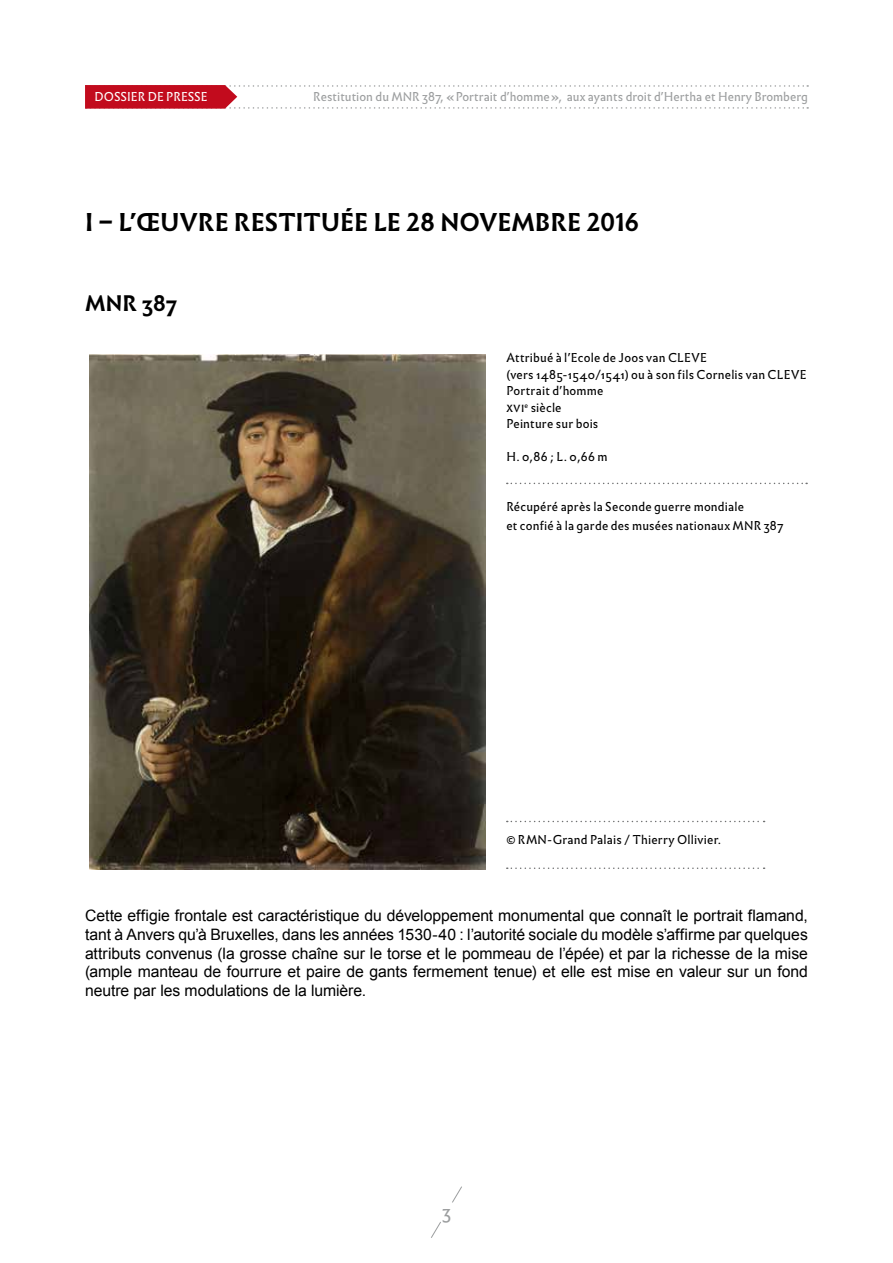
<style>
.page{position:relative;width:893px;height:1263px;background:#fff}
.page>*{position:absolute;margin:0;border:0;box-sizing:border-box;transform-origin:0 0}
.t1{font:700 24px "Infini";letter-spacing:.005em;color:#000}
.t2{font:700 21px "Infini";color:#000}
.t3{font:18px "Infini";color:#9c9e9f}
.t4{font:15.75px/18.8px "Arial";letter-spacing:-.005em;color:#000;text-align:justify}
.t5{font:12px/16.5px "Infini";letter-spacing:.015em;color:#000}
.t6{font:12px "Infini";color:#9c9e9f}
.t7{font:12px "Infini";color:#fff}
</style>
<div class="page">
<svg style="left:431px;top:1186px;width:31px;height:52px"></svg>
<div style="left:435px;top:1201px;width:23px;height:22px;background:#fff;border-radius:50%"></div>
<svg style="left:85px;top:85px;width:723px;height:24px"></svg>
<img style="left:89px;top:354px;width:396px;height:515px">
<svg style="left:507px;top:821px;width:258px;height:1px"></svg>
<svg style="left:507px;top:867px;width:258px;height:2px"></svg>
<svg style="left:507px;top:483px;width:300px;height:1px"></svg>
<p class="t7" style="left:95px;top:87px;width:115px">DOSSIER DE PRESSE</p>
<p class="t6" style="left:313px;top:88px;width:496px">Restitution du MNR 387, « Portrait d’homme », aux ayants droit d’Hertha et Henry Bromberg</p>
<h1 class="t1" style="left:85px;top:204px;width:556px">I – L’ŒUVRE RESTITUÉE LE 28 NOVEMBRE 2016</h1>
<h2 class="t2" style="left:85px;top:286px;width:93px">MNR 387</h2>
<p class="t5" style="left:506px;top:349px;width:302px">Attribué à l’Ecole de Joos van CLEVE<br>(vers 1485-1540/1541) ou à son fils Cornelis van CLEVE<br>Portrait d’homme<br>xvi<sup>e</sup> siècle<br>Peinture sur bois</p>
<p class="t5" style="left:506px;top:448px;width:103px">H. 0,86 ; L. 0,66 m</p>
<p class="t5" style="left:506px;top:496px;width:279px;line-height:18.8px">Récupéré après la Seconde guerre mondiale<br>et confié à la garde des musées nationaux MNR 387</p>
<p class="t5" style="left:506px;top:831px;width:216px">© RMN-Grand Palais / Thierry Ollivier.</p>
<p class="t4" style="left:85px;top:906px;width:724px">Cette effigie frontale est caractéristique du développement monumental que connaît le portrait flamand, tant à Anvers qu’à Bruxelles, dans les années 1530-40 : l’autorité sociale du modèle s’affirme par quelques attributs convenus (la grosse chaîne sur le torse et le pommeau de l’épée) et par la richesse de la mise (ample manteau de fourrure et paire de gants fermement tenue) et elle est mise en valeur sur un fond neutre par les modulations de la lumière.</p>
<p class="t3" style="left:442px;top:1198px;width:10px">3</p>
</div>
